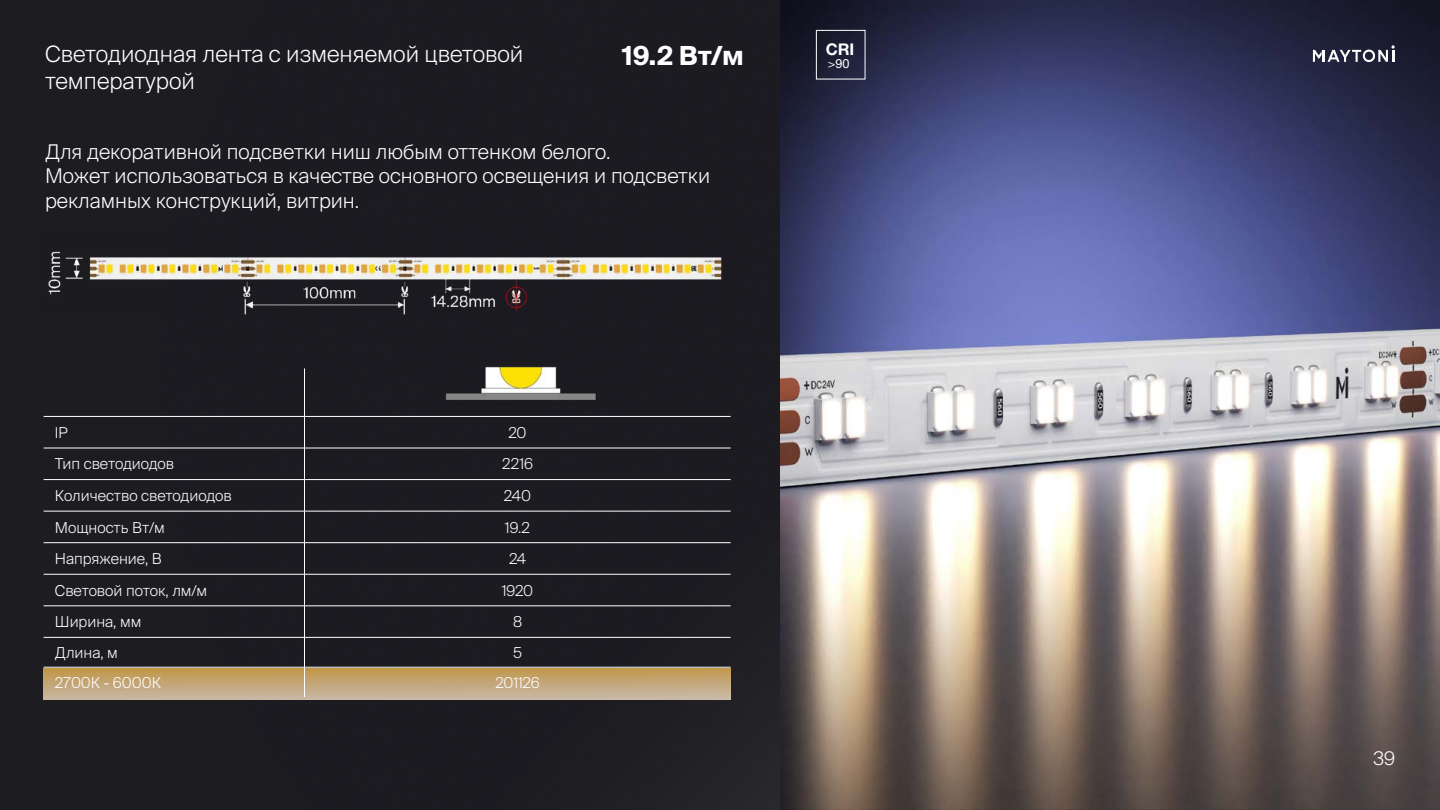
<style>
.page{position:relative;width:1440px;height:810px;background:#fff}
.page>*{position:absolute;margin:0;border:0;box-sizing:border-box;transform-origin:0 0}
.t1{font:700 26.25px "Suisse Intl";color:#fff}
.t2{font:300 22.5px/27px "Suisse Intl";color:#fff}
.t3{font:300 20.25px/24.3px "Suisse Intl";color:#fff}
.t4{font:300 18.75px "Suisse Intl";color:#fff}
.t5{font:700 16.2px "Helvetica Neue Cyr";color:#fff}
.t6{font:300 15px "Suisse Intl";color:#fff}
.t7{font:12.67px "Helvetica Neue Cyr";color:#fff}
</style>
<div class="page">
<div style="left:0;top:0;width:781px;height:810px;background:#1b1b21"></div>
<img style="left:781px;top:0;width:659px;height:810px">
<svg style="left:1313px;top:45px;width:82px;height:17px"></svg>
<img style="left:44px;top:668px;width:686px;height:32px">
<hr style="left:304px;top:448px;width:427px;height:1px;background:#fff">
<hr style="left:304px;top:479px;width:427px;height:1px;background:#fff">
<hr style="left:304px;top:511px;width:427px;height:1px;background:#fff">
<hr style="left:304px;top:543px;width:427px;height:1px;background:#fff">
<hr style="left:304px;top:574px;width:427px;height:1px;background:#fff">
<hr style="left:304px;top:606px;width:427px;height:1px;background:#fff">
<hr style="left:304px;top:637px;width:427px;height:1px;background:#fff">
<hr style="left:304px;top:667px;width:427px;height:1px;background:#fff">
<hr style="left:304px;top:417px;width:1px;height:31px;background:#fff">
<hr style="left:304px;top:448px;width:1px;height:31px;background:#fff">
<hr style="left:304px;top:480px;width:1px;height:31px;background:#fff">
<hr style="left:304px;top:511px;width:1px;height:32px;background:#fff">
<hr style="left:304px;top:543px;width:1px;height:31px;background:#fff">
<hr style="left:304px;top:574px;width:1px;height:32px;background:#fff">
<hr style="left:304px;top:606px;width:1px;height:31px;background:#fff">
<hr style="left:304px;top:637px;width:1px;height:30px;background:#fff">
<hr style="left:304px;top:667px;width:1px;height:30px;background:#fff">
<hr style="left:44px;top:448px;width:261px;height:1px;background:#fff">
<hr style="left:44px;top:479px;width:261px;height:1px;background:#fff">
<hr style="left:44px;top:511px;width:261px;height:1px;background:#fff">
<hr style="left:44px;top:543px;width:261px;height:1px;background:#fff">
<hr style="left:44px;top:574px;width:261px;height:1px;background:#fff">
<hr style="left:44px;top:606px;width:261px;height:1px;background:#fff">
<hr style="left:44px;top:637px;width:261px;height:1px;background:#fff">
<hr style="left:44px;top:667px;width:261px;height:1px;background:#fff">
<hr style="left:44px;top:416px;width:261px;height:1px;background:#fff">
<hr style="left:304px;top:416px;width:427px;height:1px;background:#fff">
<hr style="left:304px;top:368px;width:1px;height:48px;background:#fff">
<img style="left:426px;top:344px;width:190px;height:61px">
<img style="left:40px;top:227px;width:690px;height:92px">
<div style="left:816px;top:30px;width:49px;height:49px;border:1px solid #fff"></div>
<h2 class="t2" style="left:45px;top:41px;width:480px">Светодиодная лента с изменяемой цветовой температурой</h2>
<h1 class="t1" style="left:622px;top:40px;width:124px">19.2 Вт/м</h1>
<h3 class="t3" style="left:45px;top:140px;width:667px">Для декоративной подсветки ниш любым оттенком белого.<br>Может использоваться в качестве основного освещения и подсветки рекламных конструкций, витрин.</h3>
<p class="t5" style="left:826px;top:40px;width:30px">CRI</p>
<p class="t7" style="left:828px;top:57px;width:23px">&gt;90</p>
<p class="t6" style="left:55px;top:424px;width:14px">IP</p>
<p class="t6" style="left:509px;top:424px;width:20px">20</p>
<p class="t6" style="left:55px;top:455px;width:121px">Тип светодиодов</p>
<p class="t6" style="left:502px;top:455px;width:32px">2216</p>
<p class="t6" style="left:55px;top:487px;width:178px">Количество светодиодов</p>
<p class="t6" style="left:504px;top:487px;width:29px">240</p>
<p class="t6" style="left:55px;top:519px;width:112px">Мощность Вт/м</p>
<p class="t6" style="left:505px;top:519px;width:27px">19.2</p>
<p class="t6" style="left:55px;top:550px;width:109px">Напряжение, В</p>
<p class="t6" style="left:509px;top:550px;width:19px">24</p>
<p class="t6" style="left:55px;top:582px;width:154px">Световой поток, лм/м</p>
<p class="t6" style="left:502px;top:582px;width:33px">1920</p>
<p class="t6" style="left:55px;top:613px;width:88px">Ширина, мм</p>
<p class="t6" style="left:513px;top:613px;width:11px">8</p>
<p class="t6" style="left:55px;top:644px;width:65px">Длина, м</p>
<p class="t6" style="left:513px;top:644px;width:10px">5</p>
<p class="t6" style="left:55px;top:674px;width:108px">2700К - 6000К</p>
<p class="t6" style="left:495px;top:674px;width:46px">201126</p>
<p class="t4" style="left:1373px;top:748px;width:23px">39</p>
</div>
